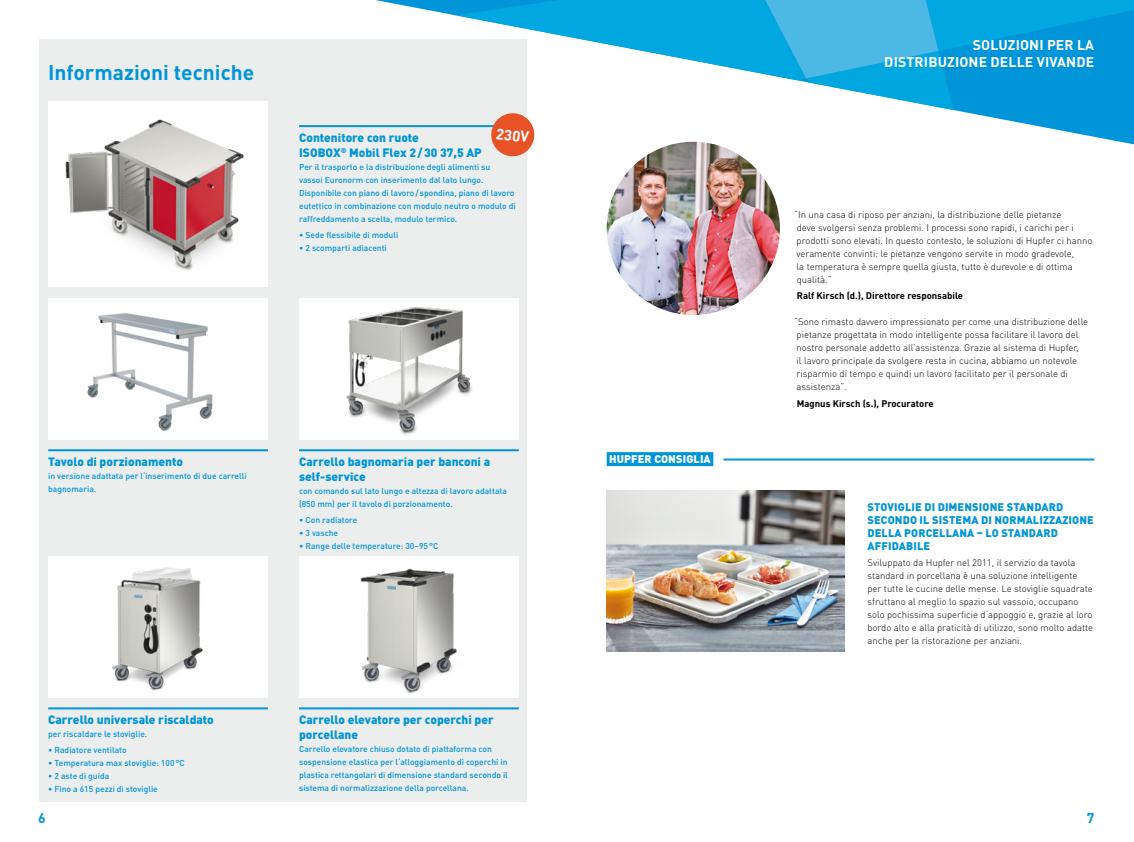
<style>
.page{position:relative;width:1134px;height:842px;background:#fff}
.page>*{position:absolute;margin:0;border:0;box-sizing:border-box;transform-origin:0 0}
.t1{font:700 21px "DIN Pro";color:#0095d8}
.t2{font:700 15px "DIN Pro";color:#fff}
.t3{font:700 14px/16.8px "DIN Pro";letter-spacing:.01em;color:#fff;text-align:right}
.t4{font:700 14px "DIN Pro";color:#0095d8}
.t5{font:900 12px/15px "DIN Pro";color:#0095d8}
.t6{font:900 11px/13px "DIN Pro";letter-spacing:.01em;color:#0095d8}
.t7{font:900 11px "DIN Pro";letter-spacing:.01em;color:#fff}
.t8{font:300 9.5px/13px "DIN Pro";color:#000}
.t9{font:700 9.5px "DIN Pro";color:#000}
.t10{font:500 8.5px/13px "DIN Pro";color:#0095d8}
</style>
<div class="page">
<svg style="left:375px;top:0;width:759px;height:144px"></svg>
<svg style="left:455px;top:0;width:310px;height:80px;fill:#00a8df"></svg>
<svg style="left:765px;top:0;width:369px;height:110px;background:#27abe0"></svg>
<div style="left:40px;top:40px;width:487px;height:762px;background:#eceded"></div>
<img style="left:607px;top:142px;width:173px;height:173px;border-radius:86px">
<img style="left:607px;top:490px;width:237px;height:162px">
<hr style="left:48px;top:707px;width:220px;height:2px;background:#0095d8">
<div style="left:48px;top:556px;width:219px;height:142px;background:#fff"></div>
<img style="left:112px;top:567px;width:91px;height:124px">
<hr style="left:48px;top:449px;width:220px;height:2px;background:#0095d8">
<div style="left:48px;top:298px;width:219px;height:142px;background:#fff"></div>
<img style="left:87px;top:313px;width:126px;height:118px">
<img style="left:48px;top:101px;width:219px;height:186px">
<hr style="left:299px;top:707px;width:220px;height:2px;background:#0095d8">
<div style="left:299px;top:556px;width:219px;height:142px;background:#fff"></div>
<img style="left:360px;top:568px;width:97px;height:126px">
<hr style="left:299px;top:449px;width:220px;height:2px;background:#0095d8">
<div style="left:299px;top:298px;width:219px;height:142px;background:#fff"></div>
<img style="left:346px;top:306px;width:126px;height:129px">
<hr style="left:299px;top:125px;width:220px;height:2px;background:#0095d8">
<svg style="left:490px;top:112px;width:45px;height:45px"></svg>
<div style="left:607px;top:452px;width:106px;height:14px;background:#0095d8"></div>
<hr style="left:723px;top:458px;width:371px;height:2px;background:#0095d8">
<h1 class="t1" style="left:48px;top:58px;width:208px">Informazioni tecniche</h1>
<h2 class="t2" style="left:497px;top:123px;width:35px;rotate:6deg">230V</h2>
<p class="t5" style="left:299px;top:130px;width:184px">Contenitore con ruote<br>ISOBOX<sup>®</sup> Mobil Flex 2/30 37,5 AP</p>
<p class="t10" style="left:299px;top:160px;width:218px">Per il trasporto e la distribuzione degli alimenti su vassoi Euronorm con inserimento dal lato lungo.<br>Disponibile con piano di lavoro/ spondina, piano di lavoro eutettico in combinazione con modulo neutro o modulo di raffreddamento a scelta, modulo termico.</p>
<p class="t10" style="left:299px;top:228px;width:101px">• Sede flessibile di moduli</p>
<p class="t10" style="left:299px;top:241px;width:89px">• 2 scomparti adiacenti</p>
<p class="t5" style="left:48px;top:454px;width:136px">Tavolo di porzionamento</p>
<p class="t10" style="left:48px;top:469px;width:200px">in versione adattata per l‘inserimento di due carrelli bagnomaria.</p>
<p class="t5" style="left:299px;top:454px;width:193px">Carrello bagnomaria per banconi a self-service</p>
<p class="t10" style="left:299px;top:484px;width:209px">con comando sul lato lungo e altezza di lavoro adattata (850 mm) per il tavolo di porzionamento.</p>
<p class="t10" style="left:299px;top:513px;width:60px">• Con radiatore</p>
<p class="t10" style="left:299px;top:526px;width:41px">• 3 vasche</p>
<p class="t10" style="left:299px;top:539px;width:141px">• Range delle temperature: 30–95°C</p>
<p class="t5" style="left:48px;top:712px;width:167px">Carrello universale riscaldato</p>
<p class="t10" style="left:48px;top:727px;width:101px">per riscaldare le stoviglie.</p>
<p class="t10" style="left:48px;top:743px;width:80px">• Radiatore ventilato</p>
<p class="t10" style="left:48px;top:756px;width:138px">• Temperatura max stoviglie: 100°C</p>
<p class="t10" style="left:48px;top:769px;width:63px">• 2 aste di guida</p>
<p class="t10" style="left:48px;top:782px;width:111px">• Fino a 615 pezzi di stoviglie</p>
<p class="t5" style="left:299px;top:712px;width:196px">Carrello elevatore per coperchi per porcellane</p>
<p class="t10" style="left:299px;top:742px;width:210px">Carrello elevatore chiuso dotato di piattaforma con sospensione elastica per l‘alloggiamento di coperchi in plastica rettangolari di dimensione standard secondo il sistema di normalizzazione della porcellana.</p>
<p class="t7" style="left:609px;top:452px;width:103px">HUPFER CONSIGLIA</p>
<h3 class="t3" style="left:884px;top:36px;width:211px">SOLUZIONI PER LA<br>DISTRIBUZIONE DELLE VIVANDE</h3>
<p class="t8" style="left:794px;top:208px;width:300px">“In una casa di riposo per anziani, la distribuzione delle pietanze<br>deve svolgersi senza problemi. I processi sono rapidi, i carichi per i prodotti sono elevati. In questo contesto, le soluzioni di Hupfer ci hanno veramente convinti: le pietanze vengono servite in modo gradevole,<br>la temperatura è sempre quella giusta, tutto è durevole e di ottima qualità.”</p>
<p class="t9" style="left:797px;top:289px;width:168px">Ralf Kirsch (d.), Direttore responsabile</p>
<p class="t8" style="left:794px;top:315px;width:295px">“Sono rimasto davvero impressionato per come una distribuzione delle pietanze progettata in modo intelligente possa facilitare il lavoro del nostro personale addetto all’assistenza. Grazie al sistema di Hupfer,<br>il lavoro principale da svolgere resta in cucina, abbiamo un notevole risparmio di tempo e quindi un lavoro facilitato per il personale di assistenza”.</p>
<p class="t9" style="left:797px;top:397px;width:138px">Magnus Kirsch (s.), Procuratore</p>
<p class="t6" style="left:867px;top:500px;width:228px">STOVIGLIE DI DIMENSIONE STANDARD<br>SECONDO IL SISTEMA DI NORMALIZZAZIONE<br>DELLA PORCELLANA – LO STANDARD<br>AFFIDABILE</p>
<p class="t8" style="left:867px;top:556px;width:227px">Sviluppato da Hupfer nel 2011, il servizio da tavola standard in porcellana è una soluzione intelligente per tutte le cucine delle mense. Le stoviglie squadrate sfruttano al meglio lo spazio sul vassoio, occupano solo pochissima superficie d‘appoggio e, grazie al loro bordo alto e alla praticità di utilizzo, sono molto adatte anche per la ristorazione per anziani.</p>
<h3 class="t4" style="left:38px;top:809px;width:9px">6</h3>
<h3 class="t4" style="left:1087px;top:809px;width:9px">7</h3>
</div>
